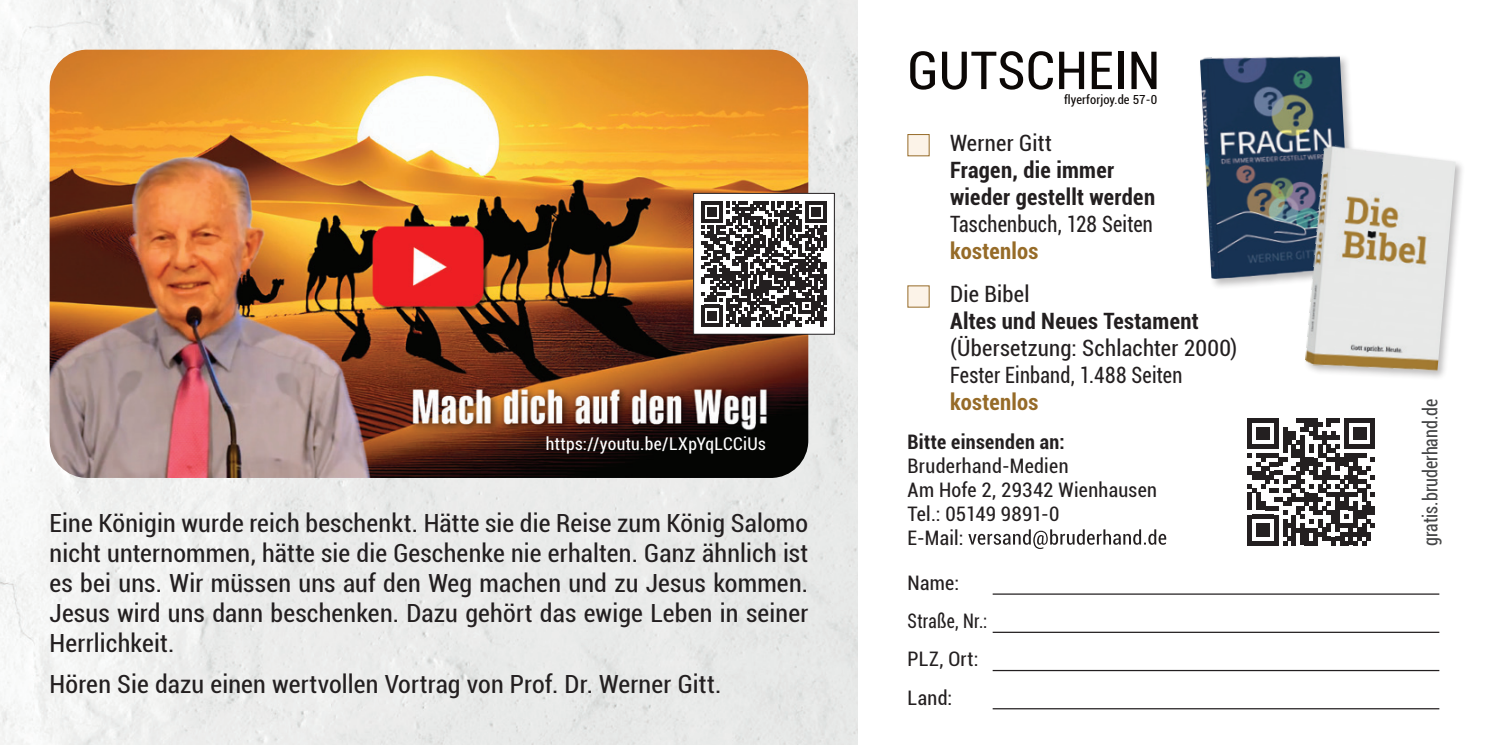
<style>
.page{position:relative;width:1489px;height:745px;background:#fff}
.page>*{position:absolute;margin:0;border:0;box-sizing:border-box;transform-origin:0 0}
.Überschrift_1_gut{font:condensed 52.5px "Roboto";letter-spacing:.01em;color:#0c0806}
.t1{font:condensed 25px/30px "Roboto";letter-spacing:.005em;color:#231f20;text-align:justify}
.t2{font:condensed 22.5px/27px "Roboto";letter-spacing:.01em;color:#231f20}
.t3{font:700 condensed 22.5px/27px "Roboto";letter-spacing:.015em;color:#231f20}
.t4{font:condensed 20px/24px "Roboto";letter-spacing:.015em;color:#231f20}
.Normal_Standard_1_gut{font:condensed 20px "Roboto";color:#454647;scale:.9 1}
.t5{font:condensed 20px "Roboto";letter-spacing:.015em;color:#231f20;scale:.88 1}
.t6{font:condensed 17.5px "Roboto";letter-spacing:.015em;color:#fff}
.Überschrift_1_gut-2{font:condensed 12.5px "Roboto";letter-spacing:.01em;color:#0c0806}
.s1{font-weight:400}
.s2{color:#966b28}
.s3{font-weight:700}
.s4{font-weight:700;color:#966b28}
</style>
<div class="page">
<img style="left:0;top:0;width:857px;height:744px">
<img style="left:50px;top:50px;width:758px;height:427px">
<div style="left:693px;top:193px;width:141px;height:141px;background:#fff"></div>
<svg style="left:701px;top:201px;width:125px;height:125px"></svg>
<div style="left:693px;top:193px;width:141px;height:141px;border:1px solid #231f20"></div>
<hr style="left:992px;top:593px;width:447px;height:1px;background:#231f20">
<hr style="left:992px;top:631px;width:447px;height:1px;background:#231f20">
<hr style="left:992px;top:669px;width:447px;height:1px;background:#231f20">
<hr style="left:992px;top:707px;width:447px;height:2px;background:#231f20">
<div style="left:907px;top:134px;width:22px;height:22px;background:#fcf3e8"></div>
<div style="left:907px;top:285px;width:22px;height:22px;background:#fcf3e8"></div>
<svg style="left:968px;top:529px;width:198px;height:19px"></svg>
<svg style="left:1247px;top:418px;width:127px;height:127px"></svg>
<div style="left:1198px;top:54px;width:163px;height:236px;background:#231f20;opacity:.3"></div>
<img style="left:1199px;top:54px;width:151px;height:225px">
<div style="left:1303px;top:144px;width:162px;height:237px;background:#231f20;opacity:.3"></div>
<img style="left:1304px;top:144px;width:151px;height:232px">
<p class="t6" style="left:546px;top:431px;width:221px">https://youtu.be/LXpYqLCCiUs</p>
<p class="t1" style="left:50px;top:507px;width:760px">Eine Königin wurde reich beschenkt. Hätte sie die Reise zum König Salomo nicht unternommen, hätte sie die Geschenke nie erhalten. Ganz ähnlich ist es bei uns. Wir müssen uns auf den Weg machen und zu Jesus kommen.<br>Jesus wird uns dann beschenken. Dazu gehört das ewige Leben in seiner Herrlichkeit.</p>
<p class="t1" style="left:50px;top:667px;width:673px">Hören Sie dazu einen wertvollen Vortrag von Prof. Dr. Werner Gitt.</p>
<p class="Überschrift_1_gut" style="left:907px;top:34px;width:254px">GUTSCHEIN</p>
<p class="Überschrift_1_gut-2" style="left:1063px;top:91px;width:95px">flyerforjoy.de 57-0</p>
<p class="t3" style="left:950px;top:128px;width:206px"><span class="s1">Werner Gitt<br></span>Fragen, die immer wieder gestellt werden<br><span class="s1">Taschenbuch, 128 Seiten </span><span class="s2">kostenlos</span></p>
<p class="t2" style="left:950px;top:280px;width:289px">Die Bibel<br><span class="s3">Altes und Neues Testament </span>(Übersetzung: Schlachter 2000)<br>Fester Einband, 1.488 Seiten <span class="s4">kostenlos</span></p>
<p class="t4" style="left:907px;top:428px;width:251px"><span class="s3">Bitte einsenden an:<br></span>Bruderhand-Medien<br>Am Hofe 2, 29342 Wienhausen<br>Tel.: 05149 9891-0<br>E-Mail:</p>
<p class="t4" style="left:907px;top:569px;width:53px">Name:</p>
<p class="t5" style="left:907px;top:606px;width:92px">Straße, Nr.:</p>
<p class="t4" style="left:907px;top:646px;width:72px">PLZ, Ort:</p>
<p class="t4" style="left:907px;top:684px;width:46px">Land:</p>
<p class="Normal_Standard_1_gut" style="left:1416px;top:545px;width:165px;rotate:-90deg">gratis.bruderhand.de</p>
</div>
